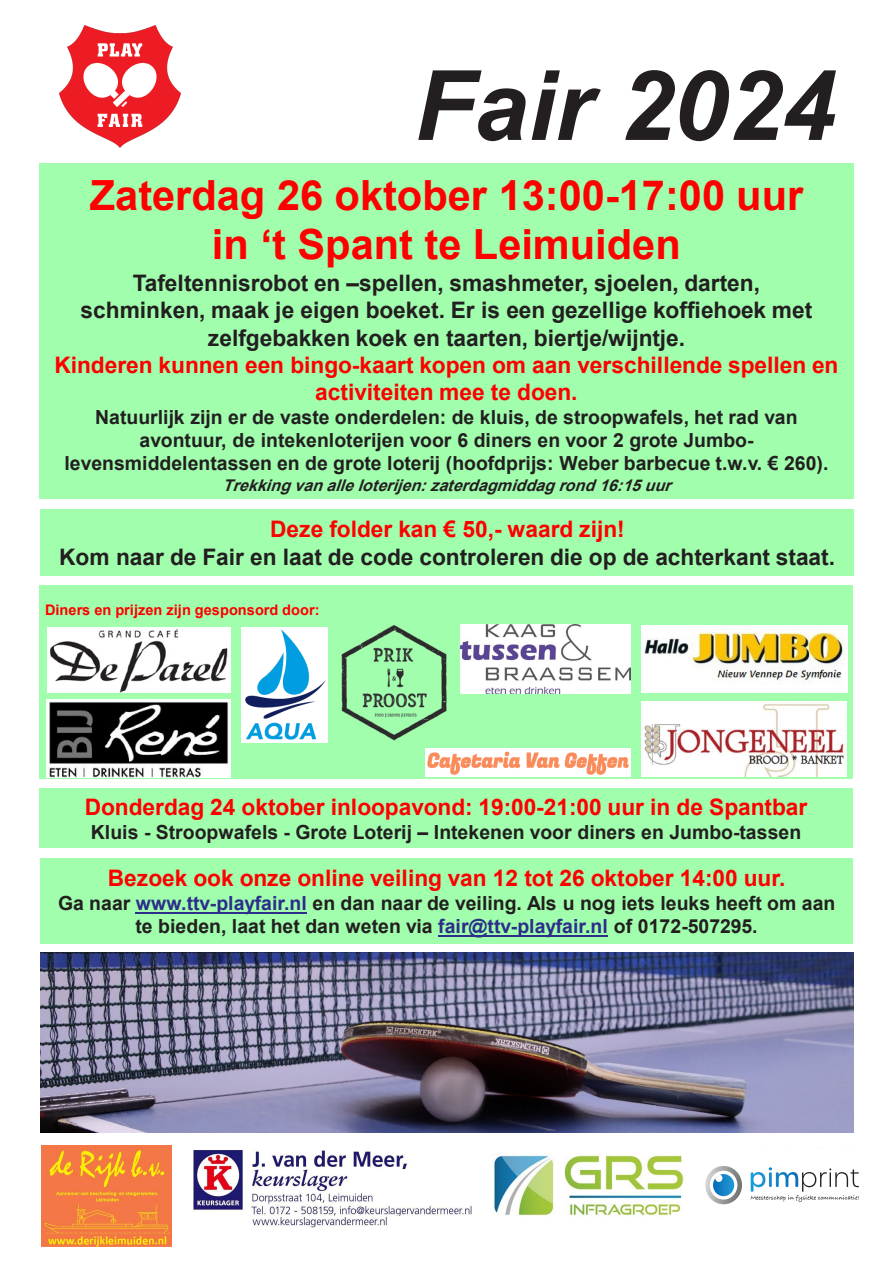
<style>
.page{position:relative;width:893px;height:1263px;background:#fff}
.page>*{position:absolute;margin:0;border:0;box-sizing:border-box;transform-origin:0 0}
.t1{font:italic 700 97.2px "Arial";color:#231f20}
.t2{font:700 41.55px/49.9px "Arial";color:#f00;text-align:center}
.t3{font:700 22.8px/27.2px "Arial";color:#231f20;text-align:center}
.t4{font:700 22.8px "Arial";letter-spacing:-.005em;color:#f00}
.t5{font:700 19.5px/23.2px "Arial";color:#231f20;text-align:center}
.t6{font:italic 700 16.2px "Arial";color:#231f20}
.t7{font:700 14.55px "Arial";color:#f00}
.s1{color:#f00}
.s2{color:#2d2d8a}
</style>
<div class="page">
<div style="left:39px;top:787px;width:814px;height:60px;background:#a0fead"></div>
<img style="left:60px;top:26px;width:120px;height:122px">
<div style="left:39px;top:163px;width:815px;height:336px;background:#a0fead"></div>
<div style="left:39px;top:586px;width:814px;height:193px;background:#a0fead"></div>
<img style="left:341px;top:625px;width:106px;height:116px">
<img style="left:47px;top:627px;width:183px;height:65px">
<img style="left:46px;top:699px;width:184px;height:79px">
<img style="left:241px;top:627px;width:86px;height:116px">
<img style="left:642px;top:701px;width:204px;height:75px">
<img style="left:425px;top:749px;width:205px;height:27px">
<div style="left:41px;top:858px;width:812px;height:86px;background:#a0fead"></div>
<hr style="left:136px;top:912px;width:171px;height:1px;background:#2d2d8a">
<hr style="left:438px;top:935px;width:170px;height:1px;background:#2d2d8a">
<img style="left:642px;top:625px;width:205px;height:67px">
<img style="left:493px;top:1153px;width:191px;height:63px">
<img style="left:41px;top:1146px;width:130px;height:100px">
<div style="left:41px;top:509px;width:813px;height:67px;background:#a0fead"></div>
<img style="left:461px;top:624px;width:169px;height:70px">
<img style="left:193px;top:1150px;width:279px;height:78px">
<img style="left:41px;top:953px;width:812px;height:180px">
<svg style="left:705px;top:1166px;width:37px;height:38px"></svg>
<div style="left:715px;top:1174px;width:7px;height:8px;background:#fff;border-radius:50%"></div>
<svg style="left:751px;top:1167px;width:108px;height:35px"></svg>
<p class="t1" style="left:414px;top:41px;width:423px">Fair 2024</p>
<p class="t2" style="left:90px;top:170px;width:715px">Zaterdag 26 oktober 13:00-17:00 uur in ‘t Spant te Leimuiden</p>
<p class="t3" style="left:54px;top:270px;width:786px">Tafeltennisrobot en –spellen, smashmeter, sjoelen, darten,<br>schminken, maak je eigen boeket. Er is een gezellige koffiehoek met zelfgebakken koek en taarten, biertje/wijntje.<br><span class="s1">Kinderen kunnen een bingo-kaart kopen om aan verschillende spellen en activiteiten mee te doen.</span></p>
<p class="t5" style="left:65px;top:406px;width:765px">Natuurlijk zijn er de vaste onderdelen: de kluis, de stroopwafels, het rad van avontuur, de intekenloterijen voor 6 diners en voor 2 grote Jumbo&shy;levensmiddelentassen en de grote loterij (hoofdprijs: Weber barbecue t.w.v. € 260).</p>
<p class="t6" style="left:222px;top:474px;width:457px">Trekkingvanalleloterijen:zaterdagmiddagrond16:15uur</p>
<p class="t3" style="left:59px;top:516px;width:777px"><span class="s1">Deze folder kan € 50,- waard zijn!<br></span>Kom naar de Fair en laat de code controleren die op de achterkant staat.</p>
<p class="t7" style="left:45px;top:599px;width:276px">Diners en prijzen zijn gesponsord door:</p>
<p class="t4" style="left:85px;top:791px;width:724px">Donderdag 24 oktober inloopavond: 19:00-21:00 uur in de Spantbar</p>
<p class="t5" style="left:91px;top:821px;width:712px">Kluis - Stroopwafels - Grote Loterij – Intekenen voor diners en Jumbo-tassen</p>
<p class="t4" style="left:108px;top:861px;width:679px">Bezoek ook onze online veiling van 12 tot 26 oktober 14:00 uur.</p>
<p class="t5" style="left:58px;top:891px;width:779px">Ga naar <span class="s2">www.ttv-playfair.nl</span> en dan naar de veiling. Als u nog iets leuks heeft om aan te bieden, laat het dan weten via <span class="s2">fair@ttv-playfair.nl</span> of 0172-507295.</p>
</div>
